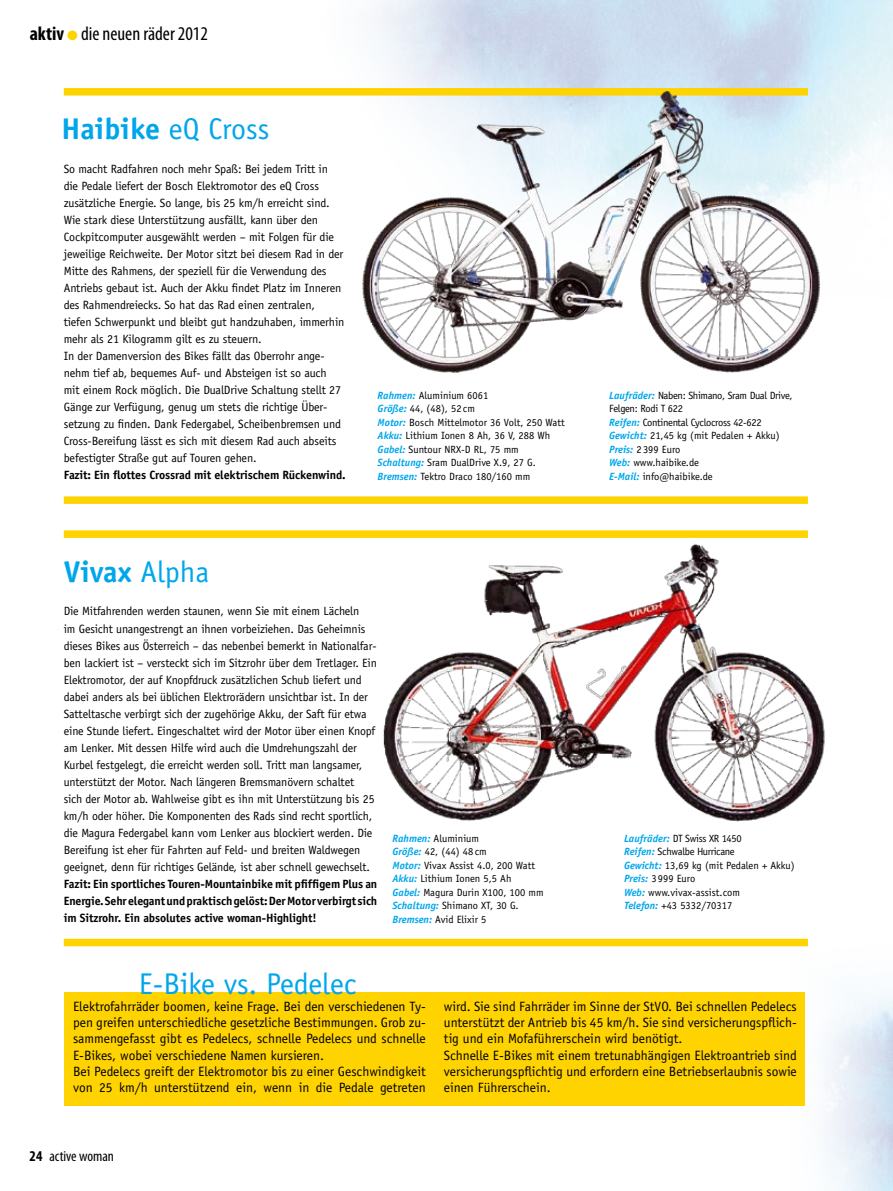
<style>
.page{position:relative;width:893px;height:1191px;background:#fff}
.page>*{position:absolute;margin:0;border:0;box-sizing:border-box;transform-origin:0 0}
.t1{font:700 30px "Officina Sans";color:#00a6eb}
.t2{font:30px "Officina Sans";color:#00a6eb}
.t3{font:condensed 19.5px "Myriad Pro";color:#000}
.t4{font:condensed 15px "Myriad Pro";color:#000}
.t5{font:13.5px/16.2px "Officina Sans";color:#000}
.t6{font:12px/17px "Officina Sans";letter-spacing:-.01em;color:#000}
.t7{font:700 12px/17px "Officina Sans";letter-spacing:-.01em;color:#000;text-align:justify}
.t8{font:10.5px/13.5px "Officina Sans";color:#000}
.t9{font:10.5px/13.5px "Officina Sans";letter-spacing:-.03em;color:#000}
.s1{font-weight:700}
.s2{color:#ffd300}
.s3{font-weight:400}
.s4{font-weight:700;font-style:italic;color:#00a6eb}
</style>
<div class="page">
<div style="left:65px;top:992px;width:740px;height:114px;background:#ffd300"></div>
<div style="left:64px;top:530px;width:744px;height:8px;background:#ffd300"></div>
<div style="left:64px;top:938px;width:744px;height:8px;background:#ffd300"></div>
<div style="left:64px;top:496px;width:744px;height:8px;background:#ffd300"></div>
<div style="left:64px;top:88px;width:744px;height:8px;background:#ffd300"></div>
<img style="left:344px;top:77px;width:493px;height:296px">
<img style="left:358px;top:530px;width:467px;height:308px">
<h2 class="t3" style="left:30px;top:22px;width:180px"><span class="s1">aktiv</span> <span class="s2">●</span> die neuen räder 2012</h2>
<h1 class="t1" style="left:62px;top:110px;width:209px">Haibike <span class="s3">eQ Cross</span></h1>
<p class="t6" style="left:64px;top:161px;width:282px">So macht Radfahren noch mehr Spaß: Bei jedem Tritt in die Pedale liefert der Bosch Elektromotor des eQ Cross zusätzliche Energie. So lange, bis 25 km/h erreicht sind.<br>Wie stark diese Unterstützung ausfällt, kann über den Cockpitcomputer ausgewählt werden – mit Folgen für die jeweilige Reichweite. Der Motor sitzt bei diesem Rad in der Mitte des Rahmens, der speziell für die Verwendung des Antriebs gebaut ist. Auch der Akku findet Platz im Inneren des Rahmendreiecks. So hat das Rad einen zentralen, tiefen Schwerpunkt und bleibt gut handzuhaben, immerhin mehr als 21 Kilogramm gilt es zu steuern.<br>In der Damenversion des Bikes fällt das Oberrohr ange&shy;nehm tief ab, bequemes Auf- und Absteigen ist so auch mit einem Rock möglich. Die DualDrive Schaltung stellt 27<br>Gänge zur Verfügung, genug um stets die richtige Über&shy;setzung zu finden. Dank Federgabel, Scheibenbremsen und Cross-Bereifung lässt es sich mit diesem Rad auch abseits befestigter Straße gut auf Touren gehen.</p>
<p class="t7" style="left:64px;top:466px;width:283px">Fazit: Ein flottes Crossrad mit elektrischem Rückenwind.</p>
<h1 class="t1" style="left:64px;top:553px;width:147px">Vivax <span class="s3">Alpha</span></h1>
<p class="t8" style="left:378px;top:388px;width:189px"><span class="s4">Rahmen:</span> Aluminium 6061<br><span class="s4">Größe:</span> 44, (48), 52 cm<br><span class="s4">Motor:</span> Bosch Mittelmotor 36 Volt, 250 Watt<br><span class="s4">Akku:</span> Lithium Ionen 8 Ah, 36 V, 288 Wh<br><span class="s4">Gabel:</span> Suntour NRX-D RL, 75 mm<br><span class="s4">Schaltung:</span> Sram DualDrive X.9, 27 G.<br><span class="s4">Bremsen:</span> Tektro Draco 180/160 mm</p>
<p class="t9" style="left:609px;top:388px;width:185px"><span class="s4">Laufräder:</span> Naben: Shimano, Sram Dual Drive,<br>Felgen: Rodi T 622<br><span class="s4">Reifen:</span> Continental Cyclocross 42-622<br><span class="s4">Gewicht:</span> 21,45 kg (mit Pedalen + Akku)<br><span class="s4">Preis:</span> 2399 Euro<br><span class="s4">Web:</span> www.haibike.de<br><span class="s4">E-Mail:</span> info@haibike.de</p>
<p class="t6" style="left:64px;top:603px;width:315px">Die Mitfahrenden werden staunen, wenn Sie mit einem Lächeln<br>im Gesicht unangestrengt an ihnen vorbeiziehen. Das Geheimnis dieses Bikes aus Österreich – das nebenbei bemerkt in Nationalfar&shy;ben lackiert ist – versteckt sich im Sitzrohr über dem Tretlager. Ein Elektromotor, der auf Knopfdruck zusätzlichen Schub liefert und dabei anders als bei üblichen Elektrorädern unsichtbar ist. In der Satteltasche verbirgt sich der zugehörige Akku, der Saft für etwa eine Stunde liefert. Eingeschaltet wird der Motor über einen Knopf am Lenker. Mit dessen Hilfe wird auch die Umdrehungszahl der Kurbel festgelegt, die erreicht werden soll. Tritt man langsamer, unterstützt der Motor. Nach längeren Bremsmanövern schaltet<br>sich der Motor ab. Wahlweise gibt es ihn mit Unterstützung bis 25 km/h oder höher. Die Komponenten des Rads sind recht sportlich, die Magura Federgabel kann vom Lenker aus blockiert werden. Die Bereifung ist eher für Fahrten auf Feld- und breiten Waldwegen geeignet, denn für richtiges Gelände, ist aber schnell gewechselt.</p>
<p class="t7" style="left:64px;top:875px;width:315px">Fazit: Ein sportliches Touren-Mountainbike mit pfiffigem Plus an Energie. Sehr elegant und praktisch gelöst: Der Motor verbirgt sich im Sitzrohr. Ein absolutes active woman-Highlight!</p>
<p class="t8" style="left:393px;top:831px;width:153px"><span class="s4">Rahmen:</span> Aluminium<br><span class="s4">Größe:</span> 42, (44) 48cm<br><span class="s4">Motor:</span> Vivax Assist 4.0, 200 Watt<br><span class="s4">Akku:</span> Lithium Ionen 5,5 Ah<br><span class="s4">Gabel:</span> Magura Durin X100, 100 mm<br><span class="s4">Schaltung:</span> Shimano XT, 30 G.<br><span class="s4">Bremsen:</span> Avid Elixir 5</p>
<p class="t8" style="left:624px;top:831px;width:172px"><span class="s4">Laufräder:</span> DT Swiss XR 1450<br><span class="s4">Reifen:</span> Schwalbe Hurricane<br><span class="s4">Gewicht:</span> 13,69 kg (mit Pedalen + Akku)<br><span class="s4">Preis:</span> 3999 Euro<br><span class="s4">Web:</span> www.vivax-assist.com<br><span class="s4">Telefon:</span> +43 5332/70317</p>
<h1 class="t2" style="left:139px;top:965px;width:219px">E-Bike vs. Pedelec</h1>
<p class="t5" style="left:73px;top:998px;width:354px">Elektrofahrräder boomen, keine Frage. Bei den verschiedenen Ty&shy;pen greifen unterschiedliche gesetzliche Bestimmungen. Grob zu&shy;sammengefasst gibt es Pedelecs, schnelle Pedelecs und schnelle E-Bikes, wobei verschiedene Namen kursieren.<br>Bei Pedelecs greift der Elektromotor bis zu einer Geschwindigkeit von 25 km/h unterstützend ein, wenn in die Pedale getreten</p>
<p class="t5" style="left:444px;top:998px;width:354px">wird. Sie sind Fahrräder im Sinne der StVO. Bei schnellen Pedelecs unterstützt der Antrieb bis 45 km/h. Sie sind versicherungspflich&shy;tig und ein Mofaführerschein wird benötigt.<br>Schnelle E-Bikes mit einem tretunabhängigen Elektroantrieb sind versicherungspflichtig und erfordern eine Betriebserlaubnis sowie einen Führerschein.</p>
<p class="t4" style="left:30px;top:1147px;width:86px"><span class="s1">24</span> active woman</p>
</div>
